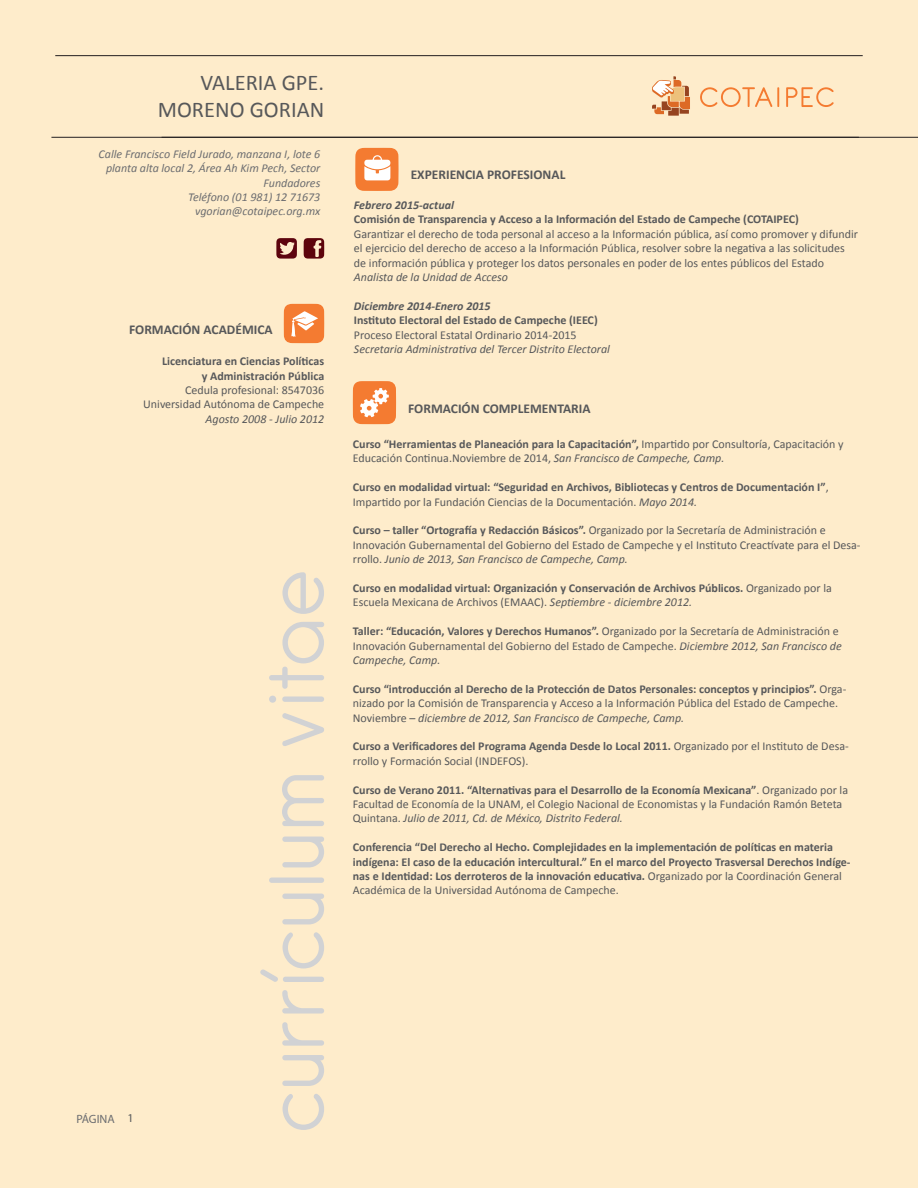
<style>
.page{position:relative;width:918px;height:1188px;background:#feeccb}
.page>*{position:absolute;margin:0;border:0;box-sizing:border-box;transform-origin:0 0}
.t1{font:22.5px/27px "Calibri";color:#57585a;text-align:right}
.t2{font:700 13.5px "Calibri";color:#57585a}
.t3{font:12px/14.4px "Calibri";color:#57585a}
.t4{font:700 12px/14.4px "Calibri";color:#57585a}
.t5{font:italic 12px/14.4px "Calibri";color:#6c6d70;text-align:right}
.t6{font:italic 12px "Calibri";color:#57585a}
.t7{font:italic 700 12px "Calibri";color:#57585a}
.t8{font:12px "Myriad Pro";color:#6c6d70}
.s1{font-weight:700}
.s2{font-style:italic}
.s3{font-weight:400}
.s4{font-weight:400;font-style:italic}
.s5{color:#57585a}
</style>
<div class="page">
<hr style="left:55px;top:55px;width:808px;height:1px;background:#231f20">
<hr style="left:162px;top:137px;width:756px;height:1px;background:#231f20">
<hr style="left:51px;top:137px;width:808px;height:1px;background:#231f20">
<svg style="left:304px;top:238px;width:20px;height:21px"></svg>
<svg style="left:276px;top:238px;width:21px;height:21px"></svg>
<svg style="left:700px;top:87px;width:79px;height:20px"></svg>
<svg style="left:786px;top:87px;width:48px;height:20px"></svg>
<svg style="left:652px;top:76px;width:38px;height:40px"></svg>
<svg style="left:283px;top:1094px;width:41px;height:36px"></svg>
<svg style="left:282px;top:1055px;width:42px;height:31px"></svg>
<svg style="left:282px;top:1022px;width:42px;height:24px"></svg>
<svg style="left:282px;top:990px;width:42px;height:24px"></svg>
<svg style="left:260px;top:932px;width:64px;height:50px"></svg>
<svg style="left:282px;top:894px;width:42px;height:30px"></svg>
<svg style="left:269px;top:878px;width:55px;height:5px"></svg>
<svg style="left:282px;top:837px;width:42px;height:30px"></svg>
<svg style="left:282px;top:775px;width:42px;height:51px"></svg>
<svg style="left:282px;top:713px;width:42px;height:33px"></svg>
<svg style="left:269px;top:696px;width:55px;height:7px"></svg>
<svg style="left:269px;top:622px;width:55px;height:67px"></svg>
<svg style="left:282px;top:572px;width:42px;height:42px"></svg>
<svg style="left:284px;top:304px;width:40px;height:39px;background:#f69458"></svg>
<svg style="left:355px;top:148px;width:44px;height:43px;background:#f7a470"></svg>
<svg style="left:353px;top:381px;width:43px;height:43px;background:#f6985d"></svg>
<h1 class="t1" style="left:158px;top:69px;width:168px">VALERIA GPE.<br>MORENO GORIAN</h1>
<p class="t5" style="left:99px;top:146px;width:223px">Calle Francisco Field Jurado, manzana I, lote 6 planta alta local 2, Área Ah Kim Pech, Sector<br>Fundadores<br>Teléfono (01 981) 12 71673 vgorian@cotaipec.org.mx</p>
<p class="t2" style="left:129px;top:321px;width:145px">FORMACIÓN ACADÉMICA</p>
<p class="t4" style="left:162px;top:354px;width:164px">Licenciatura en Ciencias Políticas</p>
<p class="t4" style="left:202px;top:368px;width:124px">y Administración Pública</p>
<p class="t3" style="left:185px;top:383px;width:141px">Cedula profesional: 8547036</p>
<p class="t3" style="left:143px;top:397px;width:183px">Universidad Autónoma de Campeche</p>
<p class="t6" style="left:206px;top:411px;width:120px">Agosto 2008 - Julio 2012</p>
<p class="t2" style="left:411px;top:166px;width:156px">EXPERIENCIA PROFESIONAL</p>
<p class="t7" style="left:354px;top:197px;width:101px">Febrero 2015-actual</p>
<p class="t4" style="left:354px;top:212px;width:446px">Comisión de Transparencia y Acceso a la Información del Estado de Campeche (COTAIPEC)</p>
<p class="t3" style="left:354px;top:227px;width:506px">Garantizar el derecho de toda personal al acceso a la Información pública, así como promover y difundir el ejercicio del derecho de acceso a la Información Pública, resolver sobre la negativa a las solicitudes de información pública y proteger los datos personales en poder de los entes públicos del Estado</p>
<p class="t6" style="left:354px;top:269px;width:156px">Analista de la Unidad de Acceso</p>
<p class="t7" style="left:354px;top:298px;width:138px">Diciembre 2014-Enero 2015</p>
<p class="t4" style="left:354px;top:313px;width:245px">Instituto Electoral del Estado de Campeche (IEEC)</p>
<p class="t3" style="left:354px;top:327px;width:224px">Proceso Electoral Estatal Ordinario 2014-2015</p>
<p class="t6" style="left:354px;top:341px;width:257px">Secretaria Administrativa del Tercer Distrito Electoral</p>
<p class="t2" style="left:408px;top:400px;width:184px">FORMACIÓN COMPLEMENTARIA</p>
<p class="t3" style="left:353px;top:437px;width:492px"><span class="s1">Curso “Herramientas de Planeación para la Capacitación”,</span> Impartido por Consultoría, Capacitación y<br>Educación Continua.Noviembre de 2014, <span class="s2">San Francisco de Campeche, Camp.</span></p>
<p class="t4" style="left:353px;top:480px;width:477px">Curso en modalidad virtual: “Seguridad en Archivos, Bibliotecas y Centros de Documentación I”<span class="s3">,<br>Impartido por la Fundación Ciencias de la Documentación.</span> <span class="s4">Mayo 2014.</span></p>
<p class="t3" style="left:353px;top:523px;width:509px"><span class="s1">Curso – taller “Ortografía y Redacción Básicos”.</span> Organizado por la Secretaría de Administración e<br>Innovación Gubernamental del Gobierno del Estado de Campeche y el Instituto Creactívate para el Desa&shy;rrollo. <span class="s2">Junio de 2013, San Francisco de Campeche, Camp.</span></p>
<p class="t4" style="left:353px;top:581px;width:481px">Curso en modalidad virtual: Organización y Conservación de Archivos Públicos. <span class="s3">Organizado por la<br>Escuela Mexicana de Archivos (EMAAC).</span> <span class="s4">Septiembre - diciembre 2012.</span></p>
<p class="t3" style="left:353px;top:624px;width:490px"><span class="s1">Taller: “Educación, Valores y Derechos Humanos”.</span> Organizado por la Secretaría de Administración e<br>Innovación Gubernamental del Gobierno del Estado de Campeche. <span class="s2">Diciembre 2012, San Francisco de<br>Campeche, Camp.</span></p>
<p class="t3" style="left:353px;top:682px;width:495px"><span class="s1">Curso “introducción al Derecho de la Protección de Datos Personales: conceptos y principios”.</span> Orga&shy;nizado por la Comisión de Transparencia y Acceso a la Información Pública del Estado de Campeche.<br>Noviembre – <span class="s2">diciembre de 2012, San Francisco de Campeche, Camp.</span></p>
<p class="t3" style="left:353px;top:739px;width:497px"><span class="s1">Curso a Verificadores del Programa Agenda Desde lo Local 2011.</span> Organizado por el Instituto de Desa&shy;rrollo y Formación Social (INDEFOS).</p>
<p class="t3" style="left:353px;top:782px;width:497px"><span class="s1">Curso de Verano 2011. “Alternativas para el Desarrollo de la Economía Mexicana”</span>. Organizado por la<br>Facultad de Economía de la UNAM, el Colegio Nacional de Economistas y la Fundación Ramón Beteta<br>Quintana. <span class="s2">Julio de 2011, Cd. de México, Distrito Federal.</span></p>
<p class="t4" style="left:353px;top:840px;width:499px">Conferencia “Del Derecho al Hecho. Complejidades en la implementación de políticas en materia indígena: El caso de la educación intercultural.” En el marco del Proyecto Trasversal Derechos Indíge&shy;nas e Identidad: Los derroteros de la innovación educativa. <span class="s3">Organizado por la Coordinación General Académica de la Universidad Autónoma de Campeche.</span></p>
<p class="t8" style="left:76px;top:1112px;width:59px">PÁGINA <span class="s5">1</span></p>
</div>
